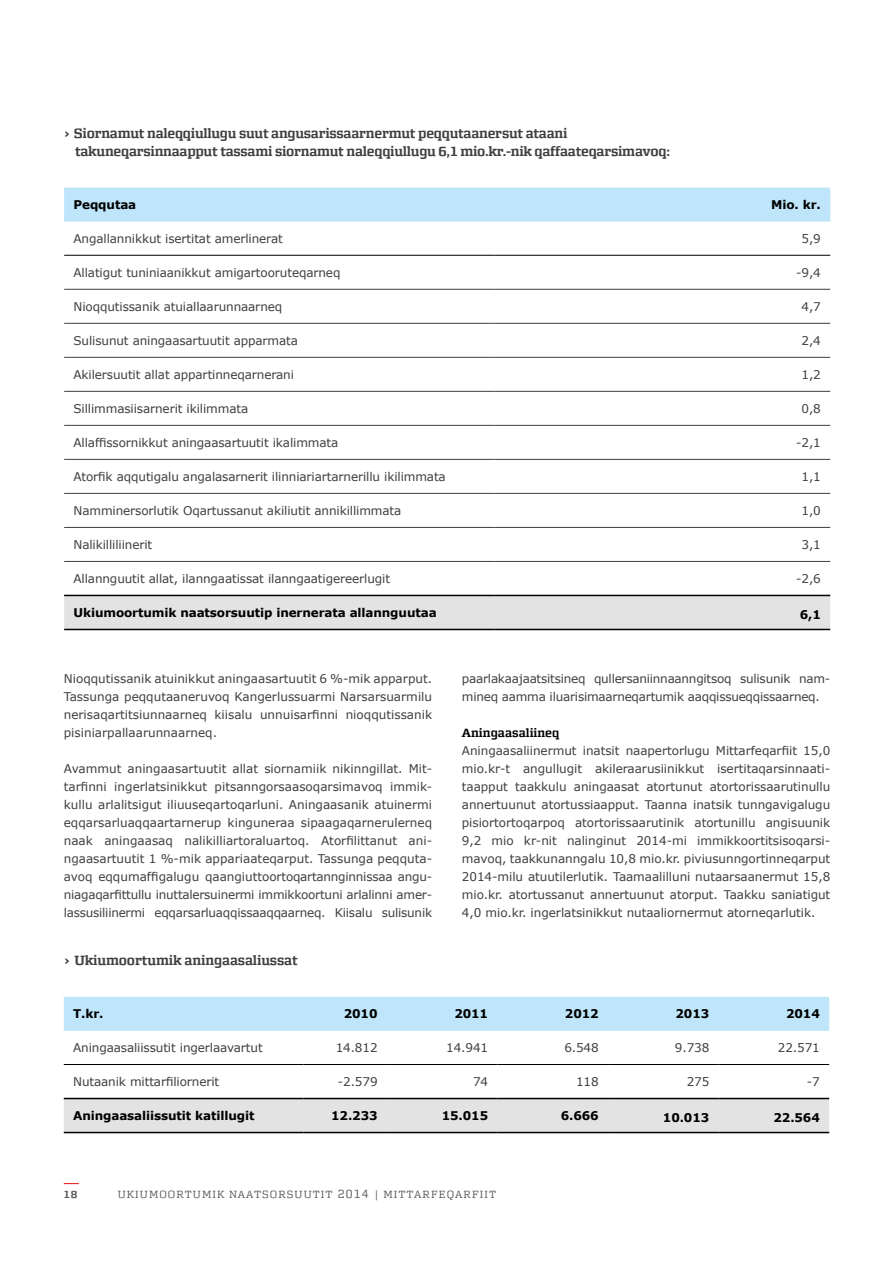
<style>
.page{position:relative;width:893px;height:1263px;background:#fff}
.page>*{position:absolute;margin:0;border:0;box-sizing:border-box;transform-origin:0 0}
.t1{font:700 13.5px/18px "Morgan Avec";letter-spacing:-.02em;color:#3f3f3e}
.t2{font:12px/18px "Verdana";letter-spacing:-.01em;color:#3f3f3e;text-align:justify}
.t3{font:700 12px "Verdana";letter-spacing:-.01em;color:#000}
.t4{font:700 12px "Morgan Avec";color:#000}
.t5{font:10.5px "Morgan Avec";letter-spacing:.1em;color:#575756}
.t6{font:700 10.5px "Morgan Avec";color:#575756}
.s1{font-family:"Verdana";font-size:12px}
.s2{font-size:12px}
</style>
<div class="page">
<svg style="left:64px;top:1183px;width:15px;height:1px"></svg>
<div style="left:64px;top:188px;width:766px;height:34px;background:#bfe5fa"></div>
<div style="left:64px;top:596px;width:766px;height:33px;background:#e3e3e3"></div>
<hr style="left:64px;top:255px;width:431px;height:1px;background:#000">
<hr style="left:495px;top:255px;width:335px;height:1px;background:#000">
<hr style="left:64px;top:289px;width:431px;height:1px;background:#3f3f3e">
<hr style="left:495px;top:289px;width:335px;height:1px;background:#3f3f3e">
<hr style="left:64px;top:323px;width:431px;height:1px;background:#3f3f3e">
<hr style="left:495px;top:323px;width:335px;height:1px;background:#3f3f3e">
<hr style="left:64px;top:357px;width:431px;height:1px;background:#3f3f3e">
<hr style="left:495px;top:357px;width:335px;height:1px;background:#3f3f3e">
<hr style="left:64px;top:391px;width:431px;height:1px;background:#3f3f3e">
<hr style="left:495px;top:391px;width:335px;height:1px;background:#3f3f3e">
<hr style="left:64px;top:425px;width:431px;height:1px;background:#3f3f3e">
<hr style="left:495px;top:425px;width:335px;height:1px;background:#3f3f3e">
<hr style="left:64px;top:459px;width:431px;height:1px;background:#3f3f3e">
<hr style="left:495px;top:459px;width:335px;height:1px;background:#3f3f3e">
<hr style="left:64px;top:493px;width:431px;height:1px;background:#3f3f3e">
<hr style="left:495px;top:493px;width:335px;height:1px;background:#3f3f3e">
<hr style="left:64px;top:527px;width:431px;height:1px;background:#3f3f3e">
<hr style="left:495px;top:527px;width:335px;height:1px;background:#3f3f3e">
<hr style="left:64px;top:561px;width:431px;height:1px;background:#3f3f3e">
<hr style="left:495px;top:561px;width:335px;height:1px;background:#3f3f3e">
<hr style="left:64px;top:595px;width:431px;height:1px;background:#000">
<hr style="left:495px;top:595px;width:335px;height:1px;background:#000">
<hr style="left:64px;top:629px;width:431px;height:1px;background:#000">
<hr style="left:495px;top:629px;width:335px;height:1px;background:#000">
<div style="left:64px;top:997px;width:765px;height:34px;background:#bfe5fa"></div>
<div style="left:64px;top:1099px;width:765px;height:33px;background:#e3e3e3"></div>
<hr style="left:64px;top:1064px;width:239px;height:1px;background:#000">
<hr style="left:303px;top:1064px;width:84px;height:1px;background:#000">
<hr style="left:387px;top:1064px;width:110px;height:1px;background:#000">
<hr style="left:497px;top:1064px;width:111px;height:1px;background:#000">
<hr style="left:608px;top:1064px;width:111px;height:1px;background:#000">
<hr style="left:719px;top:1064px;width:110px;height:1px;background:#000">
<hr style="left:64px;top:1098px;width:239px;height:1px;background:#000">
<hr style="left:303px;top:1098px;width:84px;height:1px;background:#000">
<hr style="left:387px;top:1098px;width:110px;height:1px;background:#000">
<hr style="left:497px;top:1098px;width:111px;height:1px;background:#000">
<hr style="left:608px;top:1098px;width:111px;height:1px;background:#000">
<hr style="left:719px;top:1098px;width:110px;height:1px;background:#000">
<hr style="left:64px;top:1132px;width:239px;height:1px;background:#000">
<hr style="left:303px;top:1132px;width:84px;height:1px;background:#000">
<hr style="left:387px;top:1132px;width:110px;height:1px;background:#000">
<hr style="left:497px;top:1132px;width:111px;height:1px;background:#000">
<hr style="left:608px;top:1132px;width:111px;height:1px;background:#000">
<hr style="left:719px;top:1132px;width:110px;height:1px;background:#000">
<p class="t1" style="left:75px;top:124px;width:596px;text-indent:-11px"><span class="s1">›</span> Siornamut naleqqiullugu suut angusarissaarnermut peqqutaanersut ataani takuneqarsinnaapput tassami siornamut naleqqiullugu 6,1 mio.kr.-nik qaffaateqarsimavoq:</p>
<p class="t3" style="left:74px;top:197px;width:64px">Peqqutaa</p>
<p class="t3" style="left:771px;top:197px;width:51px">Mio. kr.</p>
<p class="t2" style="left:74px;top:230px;width:211px">Angallannikkut isertitat amerlinerat</p>
<p class="t2" style="left:801px;top:230px;width:21px">5,9</p>
<p class="t2" style="left:74px;top:264px;width:268px">Allatigut tuniniaanikkut amigartooruteqarneq</p>
<p class="t2" style="left:796px;top:264px;width:26px">-9,4</p>
<p class="t2" style="left:74px;top:298px;width:210px">Nioqqutissanik atuiallaarunnaarneq</p>
<p class="t2" style="left:801px;top:298px;width:21px">4,7</p>
<p class="t2" style="left:74px;top:332px;width:226px">Sulisunut aningaasartuutit apparmata</p>
<p class="t2" style="left:801px;top:332px;width:21px">2,4</p>
<p class="t2" style="left:74px;top:366px;width:222px">Akilersuutit allat appartinneqarnerani</p>
<p class="t2" style="left:801px;top:366px;width:21px">1,2</p>
<p class="t2" style="left:74px;top:400px;width:176px">Sillimmasiisarnerit ikilimmata</p>
<p class="t2" style="left:801px;top:400px;width:21px">0,8</p>
<p class="t2" style="left:74px;top:434px;width:266px">Allaffissornikkut aningaasartuutit ikalimmata</p>
<p class="t2" style="left:796px;top:434px;width:26px">-2,1</p>
<p class="t2" style="left:74px;top:468px;width:374px">Atorfik aqqutigalu angalasarnerit ilinniariartarnerillu ikilimmata</p>
<p class="t2" style="left:801px;top:468px;width:21px">1,1</p>
<p class="t2" style="left:74px;top:502px;width:329px">Namminersorlutik Oqartussanut akiliutit annikillimmata</p>
<p class="t2" style="left:801px;top:502px;width:21px">1,0</p>
<p class="t2" style="left:74px;top:536px;width:80px">Nalikilliliinerit</p>
<p class="t2" style="left:801px;top:536px;width:21px">3,1</p>
<p class="t2" style="left:74px;top:570px;width:318px">Allannguutit allat, ilanngaatissat ilanngaatigereerlugit</p>
<p class="t2" style="left:796px;top:570px;width:26px">-2,6</p>
<p class="t3" style="left:74px;top:605px;width:365px">Ukiumoortumik naatsorsuutip inernerata allannguutaa</p>
<p class="t3" style="left:800px;top:607px;width:23px">6,1</p>
<p class="t2" style="left:64px;top:670px;width:370px">Nioqqutissanik atuinikkut aningaasartuutit 6 %-mik apparput.<br>Tassunga peqqutaaneruvoq Kangerlussuarmi Narsarsuarmilu nerisaqartitsiunnaarneq kiisalu unnuisarfinni nioqqutissanik pisiniarpallaarunnaarneq.</p>
<p class="t2" style="left:64px;top:760px;width:370px">Avammut aningaasartuutit allat siornamiik nikinngillat. Mit&shy;tarfinni ingerlatsinikkut pitsanngorsaasoqarsimavoq immik&shy;kullu arlalitsigut iliuuseqartoqarluni. Aningaasanik atuinermi eqqarsarluaqqaartarnerup kinguneraa sipaagaqarnerulerneq naak aningaasaq nalikilliartoraluartoq. Atorfilittanut ani&shy;ngaasartuutit 1 %-mik appariaateqarput. Tassunga peqquta&shy;avoq eqqumaffigalugu qaangiuttoortoqartannginnissaa angu&shy;niagaqarfittullu inuttalersuinermi immikkoortuni arlalinni amer&shy;lassusiliinermi eqqarsarluaqqissaaqqaarneq. Kiisalu sulisunik</p>
<p class="t1" style="left:64px;top:951px;width:236px"><span class="s1">›</span> Ukiumoortumik aningaasaliussat</p>
<p class="t2" style="left:462px;top:670px;width:370px">paarlakaajaatsitsineq qullersaniinnaanngitsoq sulisunik nam&shy;mineq aamma iluarisimaarneqartumik aaqqissueqqissaarneq.</p>
<p class="t4" style="left:462px;top:726px;width:99px">Aningaasaliineq</p>
<p class="t2" style="left:462px;top:742px;width:370px">Aningaasaliinermut inatsit naapertorlugu Mittarfeqarfiit 15,0 mio.kr-t angullugit akileraarusiinikkut isertitaqarsinnaati&shy;taapput taakkulu aningaasat atortunut atortorissaarutinullu annertuunut atortussiaapput. Taanna inatsik tunngavigalugu pisiortortoqarpoq atortorissaarutinik atortunillu angisuunik 9,2 mio kr-nit nalinginut 2014-mi immikkoortitsisoqarsi&shy;mavoq, taakkunanngalu 10,8 mio.kr. piviusunngortinneqarput 2014-milu atuutilerlutik. Taamaalilluni nutaarsaanermut 15,8 mio.kr. atortussanut annertuunut atorput. Taakku saniatigut 4,0 mio.kr. ingerlatsinikkut nutaaliornermut atorneqarlutik.</p>
<p class="t3" style="left:73px;top:1006px;width:32px">T.kr.</p>
<p class="t3" style="left:344px;top:1006px;width:35px">2010</p>
<p class="t3" style="left:454px;top:1006px;width:35px">2011</p>
<p class="t3" style="left:565px;top:1006px;width:35px">2012</p>
<p class="t3" style="left:675px;top:1006px;width:35px">2013</p>
<p class="t3" style="left:786px;top:1006px;width:35px">2014</p>
<p class="t2" style="left:73px;top:1039px;width:191px">Aningaasaliissutit ingerlaavartut</p>
<p class="t2" style="left:336px;top:1039px;width:43px">14.812</p>
<p class="t2" style="left:446px;top:1039px;width:43px">14.941</p>
<p class="t2" style="left:564px;top:1039px;width:36px">6.548</p>
<p class="t2" style="left:675px;top:1039px;width:36px">9.738</p>
<p class="t2" style="left:778px;top:1039px;width:43px">22.571</p>
<p class="t2" style="left:73px;top:1073px;width:148px">Nutaanik mittarfiliornerit</p>
<p class="t2" style="left:338px;top:1073px;width:41px">-2.579</p>
<p class="t2" style="left:473px;top:1073px;width:17px">74</p>
<p class="t2" style="left:576px;top:1073px;width:24px">118</p>
<p class="t2" style="left:687px;top:1073px;width:24px">275</p>
<p class="t2" style="left:807px;top:1073px;width:14px">-7</p>
<p class="t3" style="left:73px;top:1108px;width:183px">Aningaasaliissutit katillugit</p>
<p class="t3" style="left:331px;top:1108px;width:48px">12.233</p>
<p class="t3" style="left:442px;top:1108px;width:48px">15.015</p>
<p class="t3" style="left:561px;top:1108px;width:39px">6.666</p>
<p class="t3" style="left:663px;top:1110px;width:48px">10.013</p>
<p class="t3" style="left:773px;top:1110px;width:48px">22.564</p>
<p class="t6" style="left:64px;top:1188px;width:15px">18</p>
<p class="t5" style="left:118px;top:1188px;width:380px">UKIUMOORTUMIK NAATSORSUUTIT <span class="s2">2014</span> | MITTARFEQARFIIT</p>
</div>
